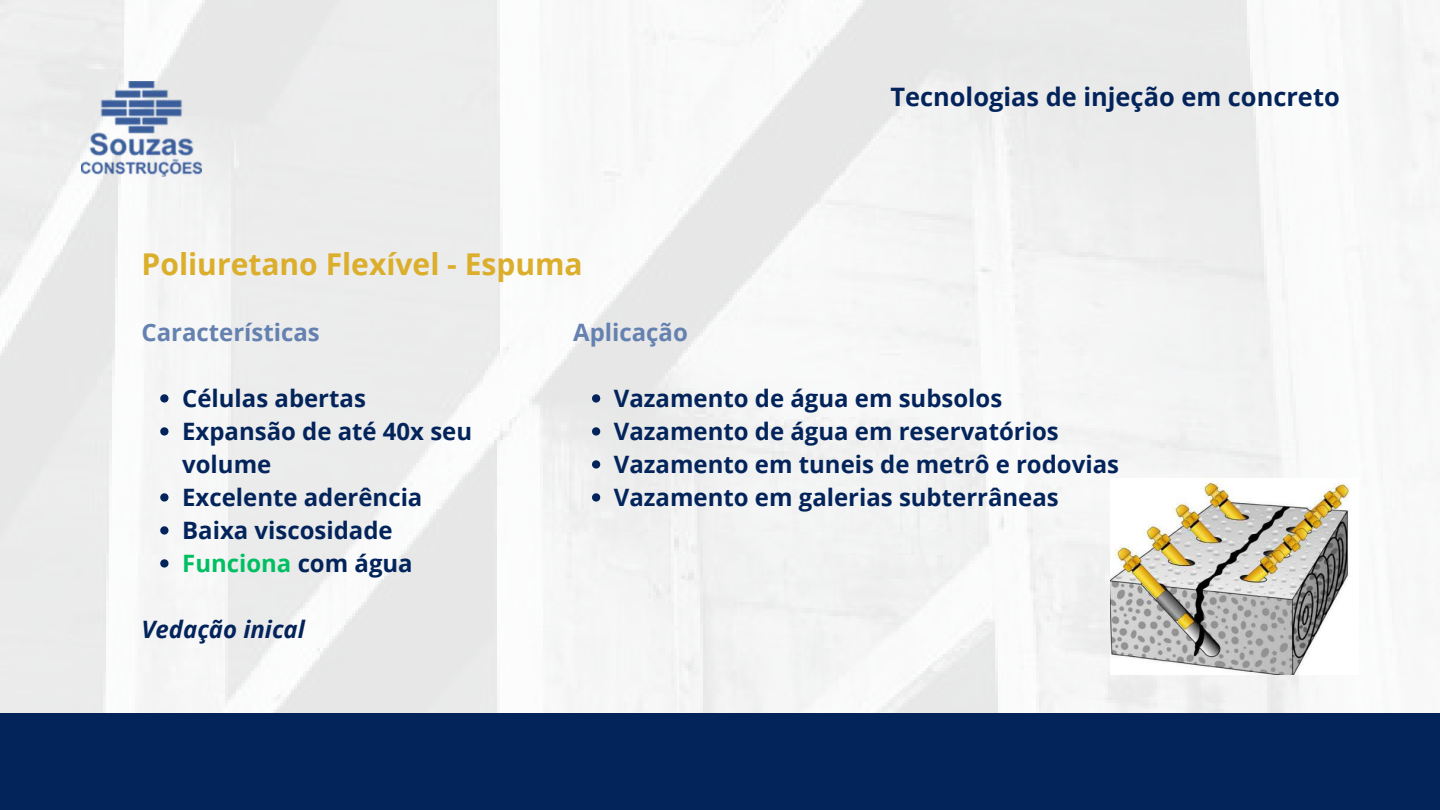
<style>
.page{position:relative;width:1440px;height:810px;background:#fff}
.page>*{position:absolute;margin:0;border:0;box-sizing:border-box;transform-origin:0 0}
.t1{font:700 30px "Open Sans";color:#dbae2c}
.t2{font:700 25.4px "Open Sans";color:#03245b}
.t3{font:700 23.9px/33px "Open Sans";color:#03245b}
.t4{font:700 23.9px "Open Sans";color:#6581b0}
.t5{font:italic 700 23.9px "Open Sans";color:#03245b}
.s1{color:#00bf63}
</style>
<div class="page">
<img style="left:0;top:0;width:1440px;height:713px">
<img style="left:81px;top:81px;width:121px;height:96px">
<svg style="left:160px;top:394px;width:9px;height:9px"></svg>
<svg style="left:160px;top:427px;width:9px;height:9px"></svg>
<svg style="left:160px;top:493px;width:9px;height:9px"></svg>
<svg style="left:160px;top:526px;width:9px;height:9px"></svg>
<svg style="left:160px;top:559px;width:9px;height:9px"></svg>
<svg style="left:592px;top:394px;width:8px;height:9px"></svg>
<svg style="left:592px;top:427px;width:8px;height:9px"></svg>
<svg style="left:592px;top:460px;width:8px;height:9px"></svg>
<svg style="left:592px;top:493px;width:8px;height:9px"></svg>
<img style="left:1111px;top:479px;width:248px;height:195px">
<div style="left:0;top:713px;width:1440px;height:97px;background:#03245b"></div>
<p class="t1" style="left:142px;top:243px;width:443px">Poliuretano Flexível - Espuma</p>
<p class="t4" style="left:142px;top:316px;width:180px">Características</p>
<p class="t4" style="left:573px;top:316px;width:116px">Aplicação</p>
<p class="t2" style="left:890px;top:78px;width:451px">Tecnologias de injeção em concreto</p>
<p class="t3" style="left:182px;top:381px;width:291px">Células abertas<br>Expansão de até 40x seu volume<br>Excelente aderência<br>Baixa viscosidade<br><span class="s1">Funciona</span> com água</p>
<p class="t5" style="left:142px;top:613px;width:165px">Vedação inical</p>
<p class="t3" style="left:614px;top:381px;width:507px">Vazamento de água em subsolos Vazamento de água em reservatórios Vazamento em tuneis de metrô e rodovias Vazamento em galerias subterrâneas</p>
</div>
